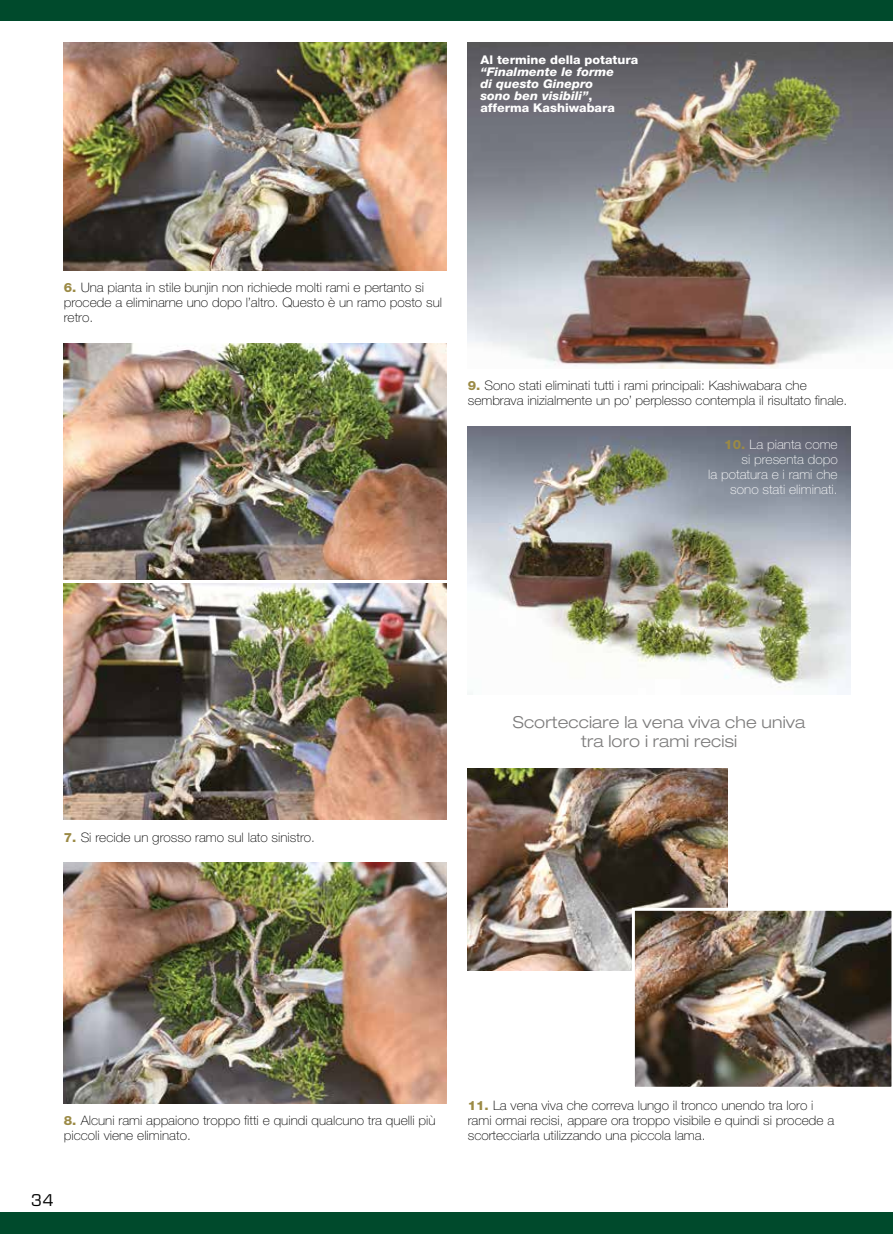
<style>
.page{position:relative;width:893px;height:1234px;background:#fff}
.page>*{position:absolute;margin:0;border:0;box-sizing:border-box;transform-origin:0 0}
.t1{font:300 expanded 16.5px/19.8px "Helvetica Neue LT Std";letter-spacing:.01em;color:#7c7b7b;text-align:center}
.t2{font:15.75px "Eurostile LT Std";color:#000}
.t3{font:100 13.05px/15px "Helvetica Neue LT Std";color:#000;scale:1.05 1}
.t4{font:100 13.05px/15px "Helvetica Neue LT Std";color:#fff;text-align:right;scale:1.05 1}
.t5{font:italic 800 12px/12px "Helvetica Neue LT Std";color:#fff;scale:1.05 1}
.t6{font:800 12px "Helvetica Neue LT Std";color:#fff;scale:1.05 1}
.s1{font-style:normal}
.s2{font-weight:800;font-size:12.75px;color:#9b8a45}
</style>
<div class="page">
<div style="left:0;top:1212px;width:893px;height:21px;background:#004a2c"></div>
<div style="left:0;top:0;width:893px;height:21px;background:#004a2c"></div>
<img style="left:64px;top:43px;width:382px;height:227px">
<img style="left:64px;top:343px;width:382px;height:236px">
<img style="left:64px;top:583px;width:382px;height:236px">
<img style="left:64px;top:862px;width:382px;height:240px">
<img style="left:468px;top:43px;width:425px;height:325px">
<img style="left:468px;top:426px;width:382px;height:268px">
<img style="left:468px;top:768px;width:259px;height:202px">
<img style="left:632px;top:907px;width:260px;height:180px">
<p class="t6" style="left:480px;top:52px;width:152px">Al termine della potatura</p>
<p class="t5" style="left:480px;top:65px;width:130px">“Finalmente le forme di questo Ginepro sono ben visibili”<span class="s1">, afferma Kashiwabara</span></p>
<p class="t3" style="left:64px;top:280px;width:362px"><span class="s2">6.</span> Una pianta in stile bunjin non richiede molti rami e pertanto si procede a eliminarne uno dopo l’altro. Questo è un ramo posto sul retro.</p>
<p class="t3" style="left:468px;top:378px;width:363px"><span class="s2">9.</span> Sono stati eliminati tutti i rami principali: Kashiwabara che sembrava inizialmente un po’ perplesso contempla il risultato finale.</p>
<p class="t4" style="left:708px;top:436px;width:125px"><span class="s2">10.</span> La pianta come<br>si presenta dopo<br>la potatura e i rami che sono stati eliminati.</p>
<p class="t3" style="left:64px;top:829px;width:241px"><span class="s2">7.</span> Si recide un grosso ramo sul lato sinistro.</p>
<p class="t1" style="left:513px;top:711px;width:294px">Scortecciare la vena viva che univa tra loro i rami recisi</p>
<p class="t3" style="left:64px;top:1112px;width:356px"><span class="s2">8.</span> Alcuni rami appaiono troppo fitti e quindi qualcuno tra quelli più piccoli viene eliminato.</p>
<p class="t2" style="left:31px;top:1190px;width:24px">34</p>
<p class="t3" style="left:468px;top:1097px;width:351px"><span class="s2">11.</span> La vena viva che correva lungo il tronco unendo tra loro i rami ormai recisi, appare ora troppo visibile e quindi si procede a scortecciarla utilizzando una piccola lama.</p>
</div>
